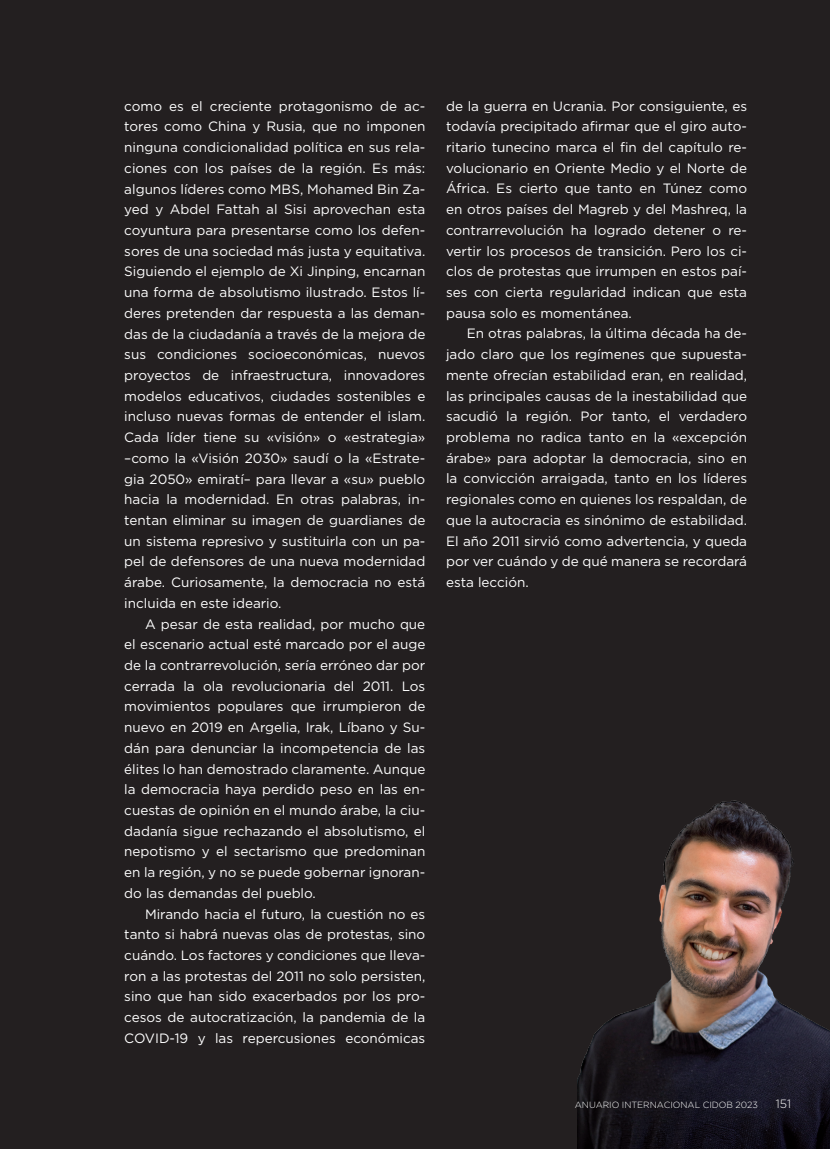
<style>
.page{position:relative;width:830px;height:1149px;background:#fff}
.page>*{position:absolute;margin:0;border:0;box-sizing:border-box;transform-origin:0 0}
.t1{font:13.5px/20.7px "Gotham";color:#fff;text-align:justify}
.t2{font:300 12px "Gotham";color:#fff}
.t3{font:300 9px "Gotham";color:#fff}
</style>
<div class="page">
<div style="left:0;top:0;width:829px;height:1148px;background:#231f20"></div>
<img style="left:577px;top:800px;width:252px;height:348px">
<p class="t1" style="left:124px;top:95px;width:302px">como es el creciente protagonismo de ac&shy;tores como China y Rusia, que no imponen ninguna condicionalidad política en sus rela&shy;ciones con los países de la región. Es más: algunos líderes como MBS, Mohamed Bin Za&shy;yed y Abdel Fattah al Sisi aprovechan esta coyuntura para presentarse como los defen&shy;sores de una sociedad más justa y equitativa.<br>Siguiendo el ejemplo de Xi Jinping, encarnan una forma de absolutismo ilustrado. Estos lí&shy;deres pretenden dar respuesta a las deman&shy;das de la ciudadanía a través de la mejora de sus condiciones socioeconómicas, nuevos proyectos de infraestructura, innovadores modelos educativos, ciudades sostenibles e incluso nuevas formas de entender el islam.<br>Cada líder tiene su «visión» o «estrategia» –como la «Visión 2030» saudí o la «Estrate&shy;gia 2050» emiratí– para llevar a «su» pueblo hacia la modernidad. En otras palabras, in&shy;tentan eliminar su imagen de guardianes de un sistema represivo y sustituirla con un pa&shy;pel de defensores de una nueva modernidad árabe. Curiosamente, la democracia no está incluida en este ideario.</p>
<p class="t1" style="left:124px;top:613px;width:302px;text-indent:21px">A pesar de esta realidad, por mucho que el escenario actual esté marcado por el auge de la contrarrevolución, sería erróneo dar por cerrada la ola revolucionaria del 2011. Los movimientos populares que irrumpieron de nuevo en 2019 en Argelia, Irak, Líbano y Su&shy;dán para denunciar la incompetencia de las élites lo han demostrado claramente. Aunque la democracia haya perdido peso en las en&shy;cuestas de opinión en el mundo árabe, la ciu&shy;dadanía sigue rechazando el absolutismo, el nepotismo y el sectarismo que predominan en la región, y no se puede gobernar ignoran&shy;do las demandas del pueblo.</p>
<p class="t1" style="left:124px;top:902px;width:302px;text-indent:21px">Mirando hacia el futuro, la cuestión no es tanto si habrá nuevas olas de protestas, sino cuándo. Los factores y condiciones que lleva&shy;ron a las protestas del 2011 no solo persisten, sino que han sido exacerbados por los pro&shy;cesos de autocratización, la pandemia de la COVID-19 y las repercusiones económicas</p>
<p class="t1" style="left:446px;top:95px;width:302px">de la guerra en Ucrania. Por consiguiente, es todavía precipitado afirmar que el giro auto&shy;ritario tunecino marca el fin del capítulo re&shy;volucionario en Oriente Medio y el Norte de África. Es cierto que tanto en Túnez como en otros países del Magreb y del Mashreq, la contrarrevolución ha logrado detener o re&shy;vertir los procesos de transición. Pero los ci&shy;clos de protestas que irrumpen en estos paí&shy;ses con cierta regularidad indican que esta pausa solo es momentánea.</p>
<p class="t1" style="left:446px;top:323px;width:302px;text-indent:21px">En otras palabras, la última década ha de&shy;jado claro que los regímenes que supuesta&shy;mente ofrecían estabilidad eran, en realidad, las principales causas de la inestabilidad que sacudió la región. Por tanto, el verdadero problema no radica tanto en la «excepción árabe» para adoptar la democracia, sino en la convicción arraigada, tanto en los líderes regionales como en quienes los respaldan, de que la autocracia es sinónimo de estabilidad.<br>El año 2011 sirvió como advertencia, y queda por ver cuándo y de qué manera se recordará esta lección.</p>
<p class="t3" style="left:574px;top:1098px;width:184px">ANUARIO INTERNACIONAL CIDOB 2023</p>
<p class="t2" style="left:775px;top:1095px;width:17px">151</p>
</div>
